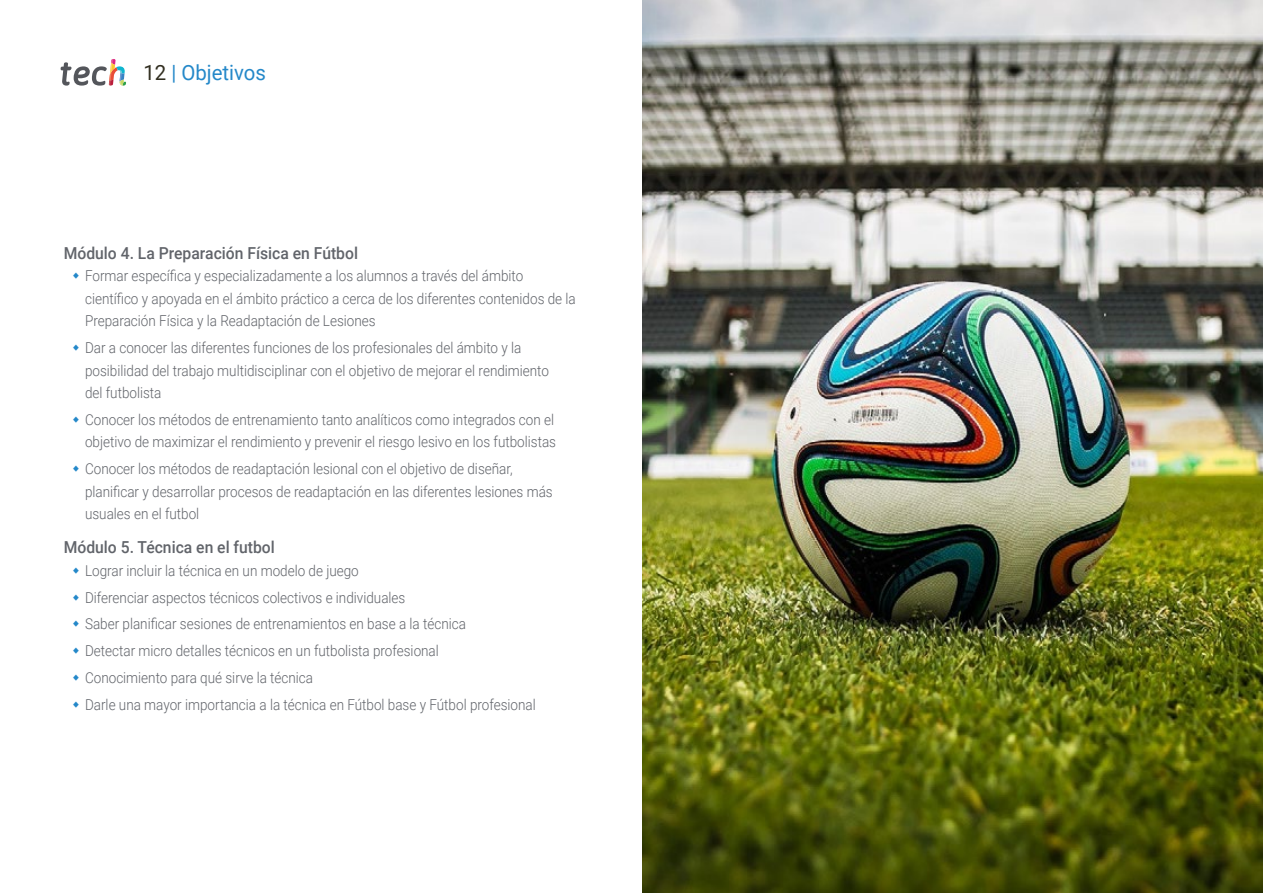
<style>
.page{position:relative;width:1263px;height:893px;background:#fff}
.page>*{position:absolute;margin:0;border:0;box-sizing:border-box;transform-origin:0 0}
.t1{font:21px "Roboto";color:#2488c9}
.t2{font:500 16.5px "Roboto";color:#61646a;scale:.95 1}
.t3{font:300 15px/22.5px "Roboto";color:#61646a;scale:.9 1}
.s1{color:#312e20}
</style>
<div class="page">
<svg style="left:61px;top:59px;width:65px;height:27px"></svg>
<img style="left:642px;top:0;width:621px;height:893px">
<h1 class="t1" style="left:144px;top:57px;width:124px"><span class="s1">12</span> | Objetivos</h1>
<p class="t2" style="left:64px;top:242px;width:311px">Módulo 4. La Preparación Física en Fútbol</p>
<p class="t3" style="left:85px;top:264px;width:547px">Formar específica y especializadamente a los alumnos a través del ámbito científico y apoyada en el ámbito práctico a cerca de los diferentes contenidos de la<br>Preparación Física y la Readaptación de Lesiones</p>
<p class="t3" style="left:85px;top:336px;width:517px">Dar a conocer las diferentes funciones de los profesionales del ámbito y la posibilidad del trabajo multidisciplinar con el objetivo de mejorar el rendimiento del futbolista</p>
<p class="t3" style="left:85px;top:408px;width:525px">Conocer los métodos de entrenamiento tanto analíticos como integrados con el objetivo de maximizar el rendimiento y prevenir el riesgo lesivo en los futbolistas</p>
<p class="t3" style="left:85px;top:457px;width:521px">Conocer los métodos de readaptación lesional con el objetivo de diseñar, planificar y desarrollar procesos de readaptación en las diferentes lesiones más usuales en el futbol</p>
<p class="t2" style="left:64px;top:536px;width:224px">Módulo 5. Técnica en el futbol</p>
<p class="t3" style="left:85px;top:557px;width:502px;line-height:26.7px">Lograr incluir la técnica en un modelo de juego<br>Diferenciar aspectos técnicos colectivos e individuales<br>Saber planificar sesiones de entrenamientos en base a la técnica<br>Detectar micro detalles técnicos en un futbolista profesional<br>Conocimiento para qué sirve la técnica<br>Darle una mayor importancia a la técnica en Fútbol base y Fútbol profesional</p>
</div>
